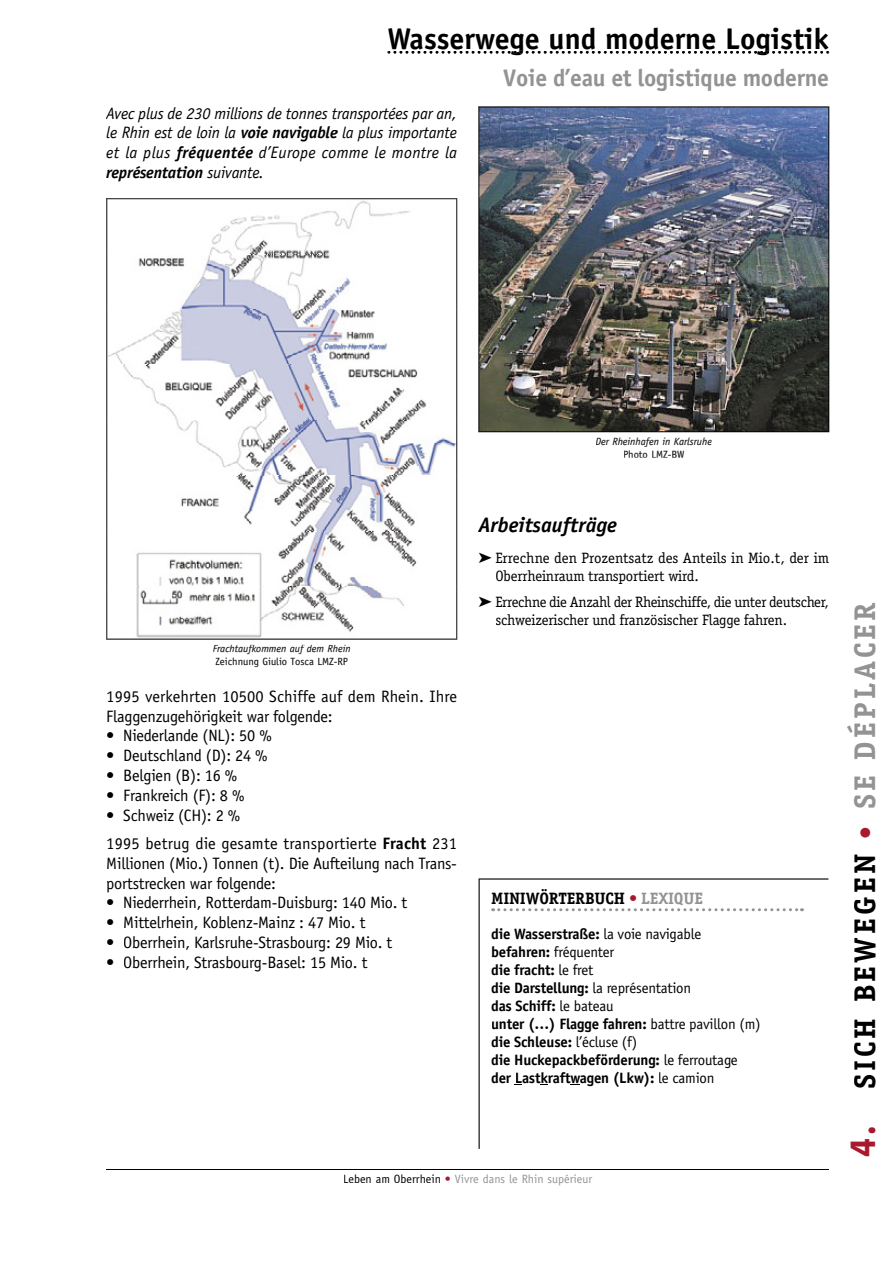
<style>
.page{position:relative;width:893px;height:1263px;background:#fff}
.page>*{position:absolute;margin:0;border:0;box-sizing:border-box;transform-origin:0 0}
.t1{font:700 30px "Officina Sans";color:#000}
.t2{font:700 30px "Officina Serif";letter-spacing:.1em;color:#000}
.t3{font:700 24px "Officina Sans";letter-spacing:-.01em;color:#939393}
.t4{font:italic 700 21px "Officina Sans";color:#000}
.t5{font:16.5px/19.8px "Officina Sans";letter-spacing:-.01em;color:#000;text-align:justify}
.t6{font:italic 16.5px/19.8px "Officina Sans";letter-spacing:.015em;color:#000;text-align:justify}
.t7{font:16.5px "Officina Sans";letter-spacing:.01em;color:#000}
.t8{font:700 16.5px "Officina Serif";letter-spacing:-.01em;color:#000}
.t9{font:700 15px/18px "Officina Sans";letter-spacing:-.01em;color:#000}
.t10{font:15px/18px "Officina Serif";letter-spacing:-.01em;color:#000}
.t11{font:12px "Officina Sans";color:#939393}
.t12{font:italic 10.5px "Officina Sans";color:#000}
.t13{font:10.5px "Officina Sans";color:#000}
.s1{font-weight:700}
.s2{color:#a9192d}
.s3{color:#939393}
.s4{font-weight:400}
.s5{color:#000}
.s6{font-family:"Myriad Pro";font-size:37.5px;color:#a9192d}
</style>
<div class="page">
<hr style="left:106px;top:1169px;width:723px;height:1px;background:#000">
<svg style="left:387px;top:51px;width:442px;height:3px"></svg>
<svg style="left:479px;top:878px;width:349px;height:271px"></svg>
<svg style="left:493px;top:908px;width:309px;height:3px"></svg>
<img style="left:107px;top:199px;width:350px;height:440px">
<img style="left:107px;top:254px;width:350px;height:1px">
<img style="left:107px;top:309px;width:350px;height:1px">
<img style="left:107px;top:365px;width:350px;height:1px">
<img style="left:107px;top:420px;width:350px;height:1px">
<img style="left:107px;top:476px;width:350px;height:1px">
<img style="left:107px;top:531px;width:350px;height:1px">
<img style="left:107px;top:586px;width:350px;height:1px">
<svg style="left:213px;top:645px;width:137px;height:22px"></svg>
<img style="left:479px;top:107px;width:350px;height:325px">
<svg style="left:596px;top:437px;width:116px;height:21px"></svg>
<h1 class="t1" style="left:387px;top:20px;width:443px">Wasserwege und moderne Logistik</h1>
<h2 class="t3" style="left:503px;top:63px;width:327px">Voie d’eau et logistique moderne</h2>
<p class="t6" style="left:106px;top:103px;width:352px">Avec plus de 230 millions de tonnes transportées par an, le Rhin est de loin la <span class="s1">voie navigable</span> la plus importante et la plus <span class="s1">fréquentée</span> d’Europe comme le montre la <span class="s1">représentation</span> suivante.</p>
<p class="t12" style="left:596px;top:435px;width:118px">Der Rheinhafen in Karlsruhe</p>
<p class="t13" style="left:623px;top:448px;width:63px">Photo LMZ-BW</p>
<p class="t12" style="left:213px;top:643px;width:139px">Frachtaufkommen auf dem Rhein</p>
<p class="t13" style="left:215px;top:655px;width:134px">Zeichnung Giulio Tosca LMZ-RP</p>
<p class="t5" style="left:106px;top:686px;width:352px">1995 verkehrten 10500 Schiffe auf dem Rhein. Ihre</p>
<p class="t5" style="left:106px;top:706px;width:228px">Flaggenzugehörigkeit war folgende:</p>
<p class="t5" style="left:123px;top:726px;width:150px">Niederlande (NL): 50 %</p>
<p class="t5" style="left:123px;top:746px;width:146px">Deutschland (D): 24 %</p>
<p class="t5" style="left:123px;top:766px;width:116px">Belgien (B): 16 %</p>
<p class="t5" style="left:123px;top:785px;width:123px">Frankreich (F): 8 %</p>
<p class="t5" style="left:123px;top:805px;width:119px">Schweiz (CH): 2 %</p>
<p class="t7" style="left:106px;top:834px;width:352px">1995 betrug die gesamte transportierte <span class="s1">Fracht</span> 231</p>
<p class="t5" style="left:106px;top:853px;width:352px">Millionen (Mio.) Tonnen (t). Die Aufteilung nach Trans-</p>
<p class="t5" style="left:106px;top:873px;width:171px">port strecken war folgende:</p>
<p class="t5" style="left:123px;top:893px;width:285px">Niederrhein, Rotterdam-Duisburg: 140 Mio. t</p>
<p class="t5" style="left:123px;top:913px;width:244px">Mittelrhein, Koblenz-Mainz : 47 Mio. t</p>
<p class="t5" style="left:123px;top:932px;width:271px">Oberrhein, Karlsruhe-Strasbourg: 29 Mio. t</p>
<p class="t5" style="left:123px;top:952px;width:246px">Oberrhein, Strasbourg-Basel: 15 Mio. t</p>
<p class="t5" style="left:106px;top:726px;width:10px">• • • • •</p>
<p class="t5" style="left:106px;top:893px;width:10px">• • • •</p>
<p class="t4" style="left:478px;top:512px;width:140px">Arbeitsaufträge</p>
<p class="t10" style="left:495px;top:549px;width:335px;text-indent:-17px">➤ Errechne den Prozentsatz des Anteils in Mio.t, der im<br>Oberrheinraum transportiert wird.</p>
<p class="t10" style="left:495px;top:593px;width:335px;text-indent:-17px">➤ Errechne die Anzahl der Rheinschiffe, die unter deutscher, schweizerischer und französischer Flagge fahren.</p>
<p class="t8" style="left:491px;top:888px;width:214px">MINIWÖRTERBUCH <span class="s2">•</span> <span class="s3">LEXIQUE</span></p>
<p class="t9" style="left:491px;top:925px;width:271px">die Wasserstraße: <span class="s4">la voie navigable </span>befahren: <span class="s4">fréquenter<br></span>die fracht: <span class="s4">le fret<br></span>die Darstellung: <span class="s4">la représentation<br></span>das Schiff: <span class="s4">le bateau<br></span>unter (…) Flagge fahren: <span class="s4">battre pavillon (m) </span>die Schleuse: <span class="s4">l’écluse (f)<br></span>die Huckepackbeförderung: <span class="s4">le ferroutage </span>der Lastkraftwagen (Lkw): <span class="s4">le camion</span></p>
<p class="t11" style="left:343px;top:1171px;width:251px"><span class="s5">Leben am Oberrhein</span> <span class="s2">•</span> Vivre dans le Rhin supérieur</p>
<h1 class="t2" style="left:846px;top:1157px;width:556px;rotate:-90deg"><span class="s6">4.</span> SICH BEWEGEN <span class="s6">•</span> <span class="s3">SE DÉPLACER</span></h1>
</div>
